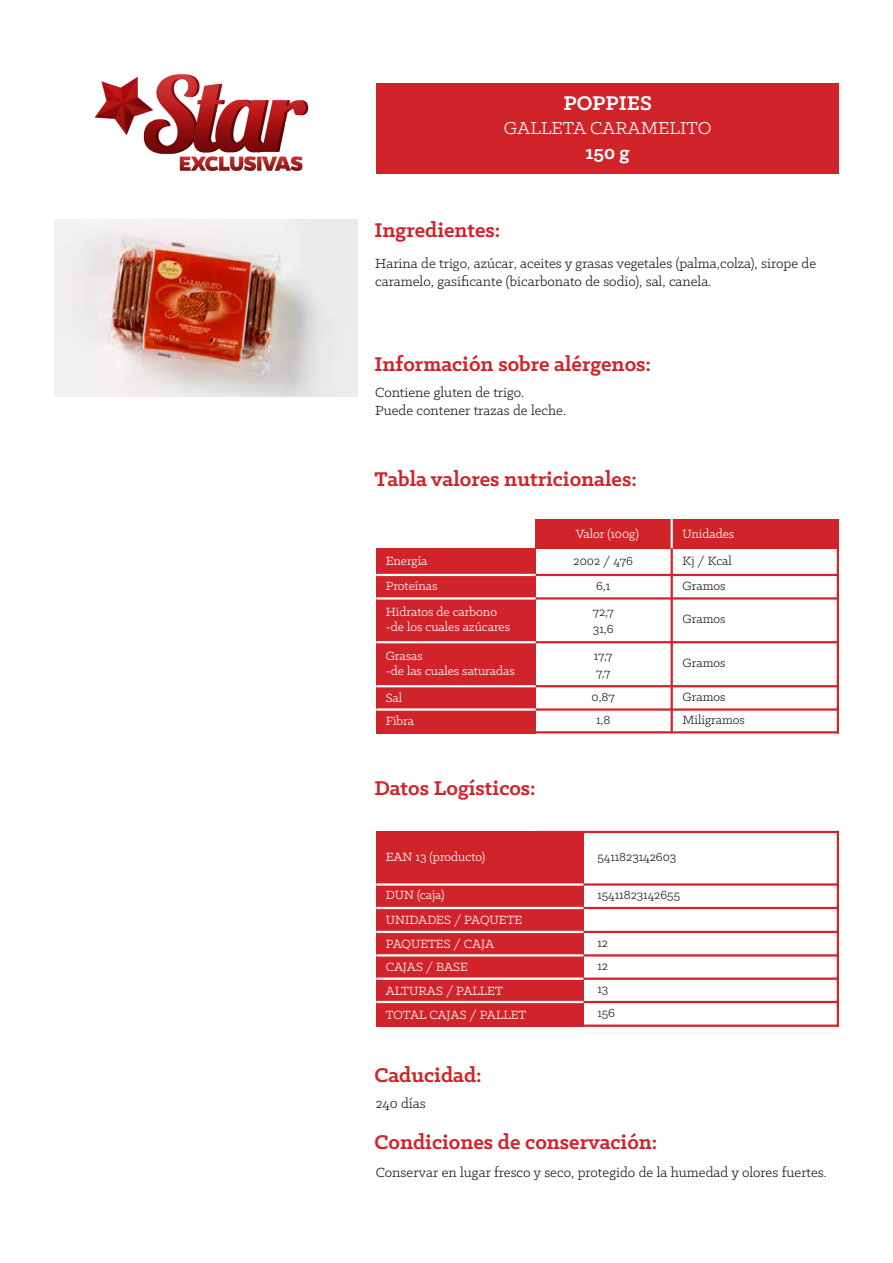
<style>
.page{position:relative;width:893px;height:1263px;background:#fff}
.page>*{position:absolute;margin:0;border:0;box-sizing:border-box;transform-origin:0 0}
.t1{font:700 22.5px "Klinic Slab";color:#d1232a}
.t2{font:700 22.5px "Klinic Slab";color:#fff}
.t3{font:700 21px "Klinic Slab";color:#fff}
.t4{font:19.5px "Klinic Slab";color:#fff}
.t5{font:15px/18px "Klinic Slab";color:#231f20}
.t6{font:13.5px "Klinic Slab";color:#fff}
.t7{font:13.5px/16.2px "Klinic Slab";color:#231f20}
</style>
<div class="page">
<img style="left:94px;top:74px;width:215px;height:97px">
<div style="left:376px;top:83px;width:462px;height:90px;background:#d1232a"></div>
<hr style="left:536px;top:731px;width:303px;height:2px;background:#d1232a">
<div style="left:376px;top:548px;width:160px;height:185px;background:#d1232a"></div>
<div style="left:376px;top:831px;width:208px;height:196px;background:#d1232a"></div>
<div style="left:536px;top:519px;width:303px;height:29px;background:#d1232a"></div>
<hr style="left:376px;top:574px;width:160px;height:2px;background:#fff">
<hr style="left:376px;top:883px;width:208px;height:3px;background:#fff">
<hr style="left:376px;top:931px;width:208px;height:2px;background:#fff">
<hr style="left:376px;top:597px;width:160px;height:2px;background:#fff">
<hr style="left:376px;top:907px;width:208px;height:2px;background:#fff">
<hr style="left:376px;top:954px;width:208px;height:2px;background:#fff">
<hr style="left:536px;top:574px;width:303px;height:2px;background:#d1232a">
<hr style="left:584px;top:883px;width:255px;height:3px;background:#d1232a">
<hr style="left:584px;top:931px;width:255px;height:2px;background:#d1232a">
<hr style="left:536px;top:831px;width:303px;height:2px;background:#d1232a">
<hr style="left:536px;top:597px;width:303px;height:2px;background:#d1232a">
<hr style="left:584px;top:907px;width:255px;height:2px;background:#d1232a">
<hr style="left:584px;top:954px;width:255px;height:2px;background:#d1232a">
<hr style="left:376px;top:641px;width:160px;height:2px;background:#fff">
<hr style="left:536px;top:641px;width:303px;height:2px;background:#d1232a">
<hr style="left:376px;top:685px;width:160px;height:2px;background:#fff">
<hr style="left:536px;top:685px;width:303px;height:2px;background:#d1232a">
<hr style="left:376px;top:977px;width:208px;height:3px;background:#fff">
<hr style="left:376px;top:1001px;width:208px;height:2px;background:#fff">
<hr style="left:584px;top:977px;width:255px;height:3px;background:#d1232a">
<hr style="left:376px;top:708px;width:160px;height:3px;background:#fff">
<hr style="left:536px;top:708px;width:303px;height:3px;background:#d1232a">
<hr style="left:584px;top:1001px;width:255px;height:2px;background:#d1232a">
<hr style="left:584px;top:1024px;width:255px;height:3px;background:#d1232a">
<hr style="left:837px;top:545px;width:2px;height:188px;background:#d1232a">
<hr style="left:837px;top:831px;width:2px;height:196px;background:#d1232a">
<hr style="left:671px;top:544px;width:2px;height:188px;background:#d1232a">
<hr style="left:671px;top:519px;width:2px;height:29px;background:#fff">
<img style="left:54px;top:220px;width:303px;height:176px">
<p class="t2" style="left:563px;top:89px;width:90px">POPPIES</p>
<p class="t4" style="left:504px;top:115px;width:209px">GALLETA CARAMELITO</p>
<p class="t3" style="left:585px;top:139px;width:46px">150 g</p>
<h1 class="t1" style="left:374px;top:215px;width:128px">Ingredientes:</h1>
<p class="t5" style="left:375px;top:253px;width:442px">Harina de trigo, azúcar, aceites y grasas vegetales (palma,colza), sirope de caramelo, gasificante (bicarbonato de sodio), sal, canela.</p>
<h1 class="t1" style="left:374px;top:349px;width:278px">Información sobre alérgenos:</h1>
<p class="t5" style="left:375px;top:383px;width:151px">Contiene gluten de trigo.</p>
<p class="t5" style="left:375px;top:401px;width:192px">Puede contener trazas de leche.</p>
<h1 class="t1" style="left:374px;top:464px;width:264px">Tabla valores nutricionales:</h1>
<p class="t6" style="left:386px;top:552px;width:43px">Energía</p>
<p class="t6" style="left:386px;top:577px;width:53px">Proteínas</p>
<p class="t6" style="left:386px;top:604px;width:113px">Hidratos de carbono</p>
<p class="t6" style="left:386px;top:619px;width:126px">-de los cuales azúcares</p>
<p class="t6" style="left:386px;top:648px;width:39px">Grasas</p>
<p class="t6" style="left:386px;top:663px;width:131px">-de las cuales saturadas</p>
<p class="t6" style="left:386px;top:690px;width:18px">Sal</p>
<p class="t6" style="left:386px;top:712px;width:30px">Fibra</p>
<h1 class="t1" style="left:374px;top:773px;width:163px">Datos Logísticos:</h1>
<p class="t6" style="left:386px;top:848px;width:101px">EAN 13 (producto)</p>
<p class="t6" style="left:386px;top:887px;width:60px">DUN (caja)</p>
<p class="t6" style="left:386px;top:911px;width:138px">UNIDADES / PAQUETE</p>
<p class="t6" style="left:386px;top:935px;width:110px">PAQUETES / CAJA</p>
<p class="t6" style="left:386px;top:958px;width:84px">CAJAS / BASE</p>
<p class="t6" style="left:386px;top:982px;width:119px">ALTURAS / PALLET</p>
<p class="t6" style="left:386px;top:1006px;width:142px">TOTAL CAJAS / PALLET</p>
<h1 class="t1" style="left:374px;top:1060px;width:109px">Caducidad:</h1>
<p class="t5" style="left:376px;top:1093px;width:52px">240 días</p>
<p class="t6" style="left:576px;top:525px;width:64px">Valor (100g)</p>
<p class="t6" style="left:682px;top:525px;width:53px">Unidades</p>
<p class="t7" style="left:574px;top:552px;width:61px">2002 / 476</p>
<p class="t7" style="left:682px;top:552px;width:51px">Kj / Kcal</p>
<p class="t7" style="left:682px;top:577px;width:45px">Gramos</p>
<p class="t7" style="left:682px;top:611px;width:45px">Gramos</p>
<p class="t7" style="left:682px;top:655px;width:45px">Gramos</p>
<p class="t7" style="left:682px;top:689px;width:45px">Gramos</p>
<p class="t7" style="left:682px;top:711px;width:64px">Miligramos</p>
<p class="t7" style="left:596px;top:577px;width:16px">6,1</p>
<p class="t7" style="left:593px;top:604px;width:23px">72,7<br>31,6</p>
<p class="t7" style="left:594px;top:648px;width:20px">17,7<br>7,7</p>
<p class="t7" style="left:591px;top:689px;width:25px">0,87</p>
<p class="t7" style="left:596px;top:711px;width:16px">1,8</p>
<p class="t7" style="left:597px;top:848px;width:81px">5411823142603</p>
<p class="t7" style="left:597px;top:887px;width:84px">15411823142655</p>
<p class="t7" style="left:597px;top:934px;width:12px">12</p>
<p class="t7" style="left:597px;top:957px;width:12px">12</p>
<p class="t7" style="left:597px;top:981px;width:12px">13</p>
<p class="t7" style="left:597px;top:1004px;width:19px">156</p>
<h1 class="t1" style="left:374px;top:1127px;width:285px">Condiciones de conservación:</h1>
<p class="t5" style="left:376px;top:1163px;width:453px">Conservar en lugar fresco y seco, protegido de la humedad y olores fuertes.</p>
</div>
